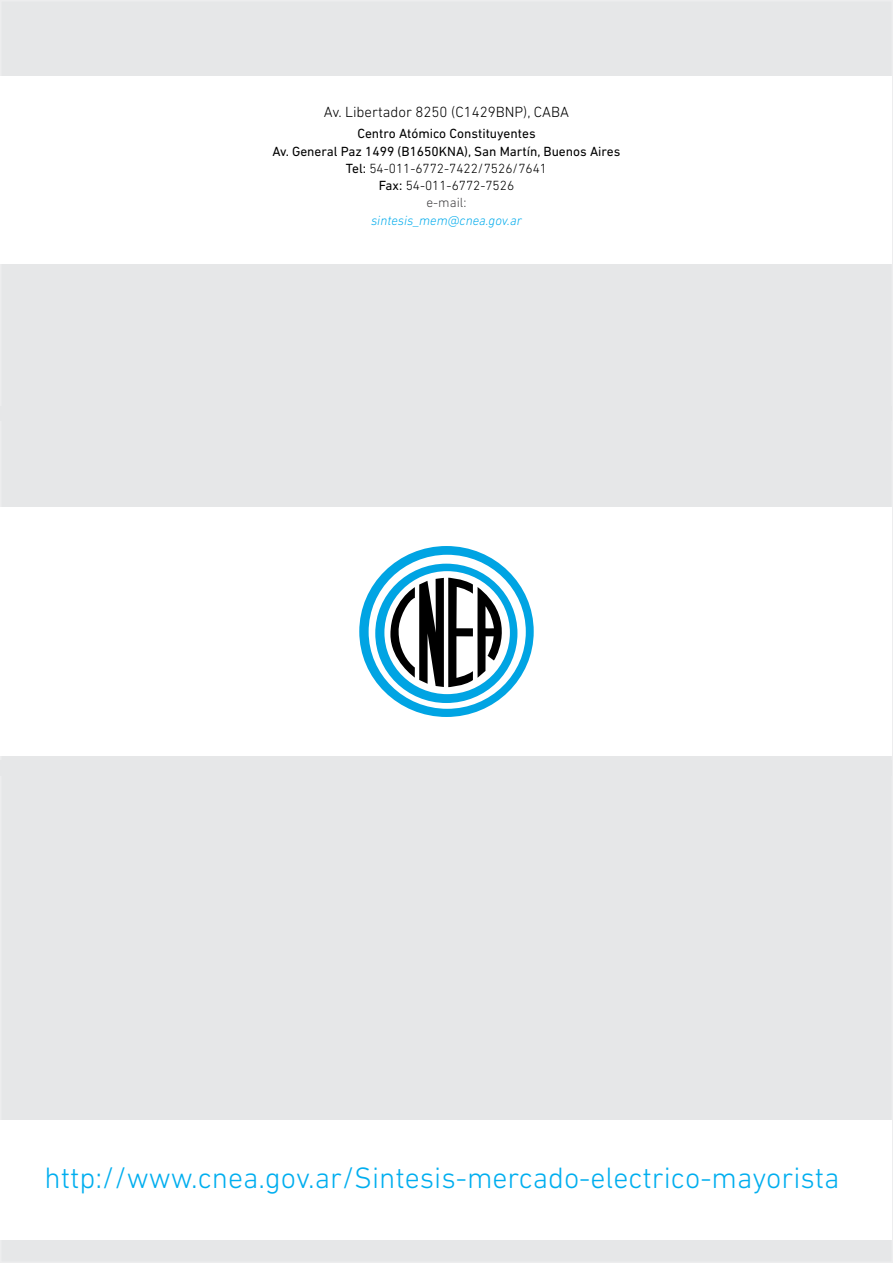
<style>
.page{position:relative;width:893px;height:1263px;background:#fff}
.page>*{position:absolute;margin:0;border:0;box-sizing:border-box;transform-origin:0 0}
.t1{font:300 30px "DIN Next LT Pro";color:#00aeef}
.t2{font:300 15px "DIN Next LT Pro";color:#000}
.t3{font:13.5px/17.2px "DIN Next LT Pro";color:#000;text-align:center}
.t4{font:italic 300 13.5px "DIN Next LT Pro";color:#00abec}
.s1{font-weight:300}
.s2{font-weight:300;color:#414042}
</style>
<div class="page">
<div style="left:1px;top:1px;width:891px;height:1261px;background:#e6e7e8"></div>
<div style="left:1px;top:76px;width:891px;height:188px;background:#fff"></div>
<div style="left:1px;top:1120px;width:891px;height:119px;background:#fff"></div>
<div style="left:1px;top:507px;width:891px;height:249px;background:#fff"></div>
<div style="left:0;top:406px;width:892px;height:14px;background:#e6e7e8"></div>
<div style="left:0;top:761px;width:892px;height:15px;background:#e6e7e8"></div>
<div style="left:359px;top:546px;width:175px;height:171px;background:#00a4e3;border-radius:50%"></div>
<div style="left:369px;top:555px;width:157px;height:154px;background:#fff;border-radius:50%"></div>
<div style="left:375px;top:564px;width:142px;height:139px;background:#00a4e3;border-radius:50%"></div>
<div style="left:384px;top:571px;width:126px;height:123px;background:#fff;border-radius:50%"></div>
<svg style="left:390px;top:578px;width:124px;height:109px"></svg>
<p class="t2" style="left:324px;top:103px;width:247px">Av. Libertador 8250 (C1429BNP), CABA</p>
<p class="t3" style="left:273px;top:125px;width:349px">Centro Atómico Constituyentes<br>Av. General Paz 1499 (B1650KNA), San Martín, Buenos Aires<br>Tel: <span class="s1">54-011-6772-7422/7526/7641<br></span>Fax: <span class="s1">54-011-6772-7526<br></span><span class="s2">e-mail:</span></p>
<p class="t4" style="left:371px;top:212px;width:152px">sintesis_mem@cnea.gov.ar</p>
<h1 class="t1" style="left:45px;top:1160px;width:796px">http://www.cnea.gov.ar/Sintesis-mercado-electrico-mayorista</h1>
</div>
